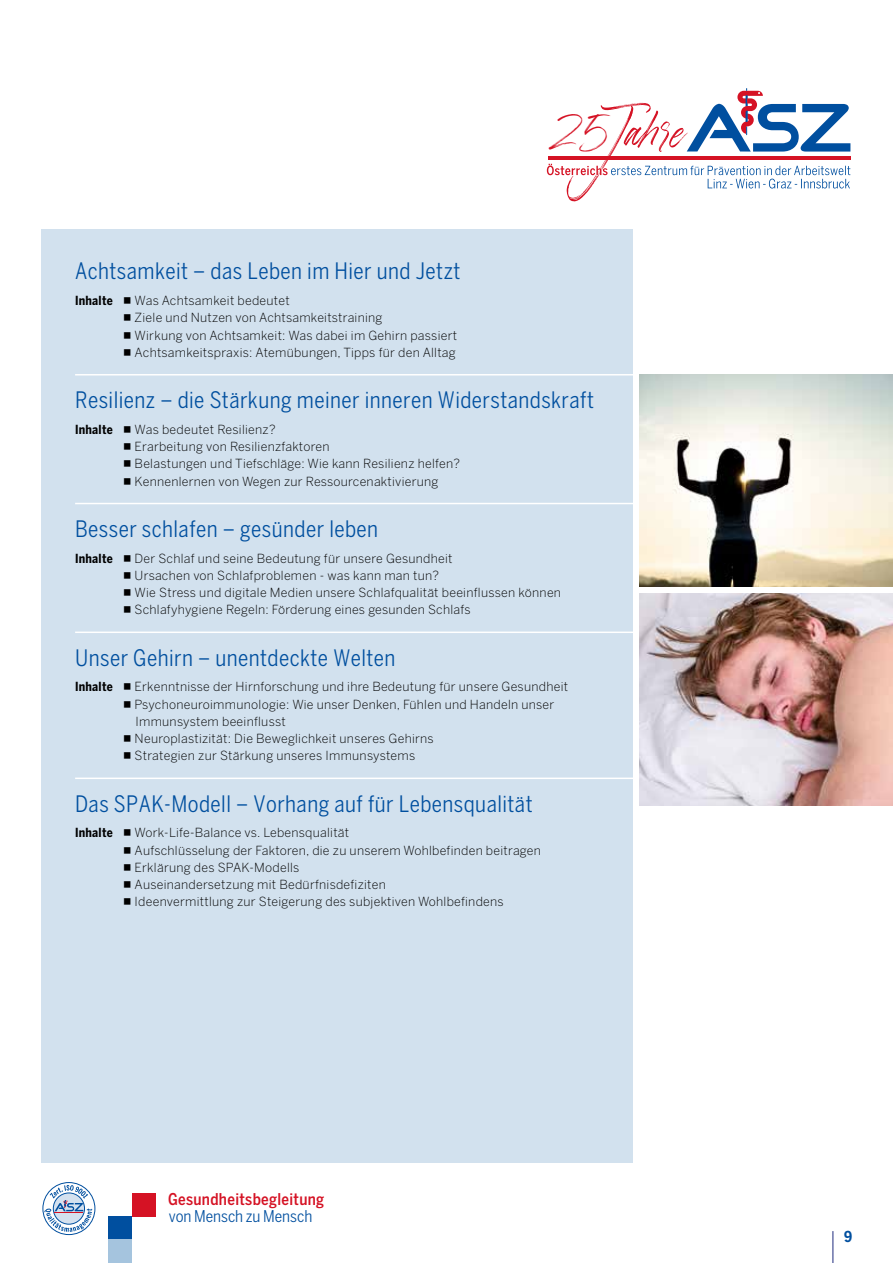
<style>
.page{position:relative;width:893px;height:1263px;background:#fff}
.page>*{position:absolute;margin:0;border:0;box-sizing:border-box;transform-origin:0 0}
.t1{font:46.8px "Aerobrush";color:#d51224}
.t2{font:condensed 22.5px "Benton Sans";letter-spacing:.02em;color:#004f9f}
.t3{font:500 condensed 16.05px "Benton Sans";letter-spacing:.02em;color:#d51224}
.t4{font:condensed 16.05px "Benton Sans";color:#004f9f}
.t5{font:700 condensed 15px "Benton Sans";color:#004f9f}
.t6{font:300 12.45px/17.2px "Benton Sans";letter-spacing:.02em;color:#000}
.t7{font:700 condensed 12.45px "Benton Sans";letter-spacing:.02em;color:#000}
</style>
<div class="page">
<div style="left:42px;top:230px;width:591px;height:933px;background:#d2e1ee"></div>
<div style="left:108px;top:1216px;width:24px;height:23px;background:#004f9f"></div>
<div style="left:132px;top:1193px;width:23px;height:23px;background:#d51224"></div>
<svg style="left:43px;top:1182px;width:52px;height:52px"></svg>
<div style="left:43px;top:1182px;width:52px;height:53px;border:1px solid #004f9f;border-radius:50%"></div>
<svg style="left:44px;top:1185px;width:48px;height:47px"></svg>
<div style="left:108px;top:1239px;width:24px;height:24px;background:#a5c4de"></div>
<hr style="left:832px;top:1231px;width:1px;height:32px;background:#283583">
<svg style="left:546px;top:88px;width:304px;height:113px"></svg>
<hr style="left:75px;top:374px;width:599px;height:1px;background:#fff">
<hr style="left:75px;top:503px;width:599px;height:1px;background:#fff">
<hr style="left:75px;top:631px;width:599px;height:2px;background:#fff">
<hr style="left:75px;top:777px;width:599px;height:2px;background:#fff">
<img style="left:640px;top:593px;width:253px;height:213px">
<img style="left:640px;top:374px;width:253px;height:213px">
<h1 class="t1" style="left:550px;top:104px;width:61px">25</h1>
<h2 class="t2" style="left:75px;top:258px;width:387px">Achtsamkeit – das Leben im Hier und Jetzt</h2>
<p class="t7" style="left:75px;top:293px;width:39px">Inhalte</p>
<p class="t6" style="left:135px;top:292px;width:324px">Was Achtsamkeit bedeutet<br>Ziele und Nutzen von Achtsamkeitstraining<br>Wirkung von Achtsamkeit: Was dabei im Gehirn passiert Achtsamkeitspraxis: Atemübungen, Tipps für den Alltag</p>
<h2 class="t2" style="left:75px;top:387px;width:520px">Resilienz – die Stärkung meiner inneren Widerstandskraft</h2>
<p class="t7" style="left:75px;top:422px;width:39px">Inhalte</p>
<p class="t6" style="left:135px;top:421px;width:327px">Was bedeutet Resilienz?<br>Erarbeitung von Resilienzfaktoren<br>Belastungen und Tiefschläge: Wie kann Resilienz helfen?<br>Kennenlernen von Wegen zur Ressourcenaktivierung</p>
<h2 class="t2" style="left:75px;top:515px;width:305px">Besser schlafen – gesünder leben</h2>
<p class="t7" style="left:75px;top:551px;width:39px">Inhalte</p>
<p class="t6" style="left:135px;top:549px;width:428px">Der Schlaf und seine Bedeutung für unsere Gesundheit<br>Ursachen von Schlafproblemen - was kann man tun?<br>Wie Stress und digitale Medien unsere Schlafqualität beeinflussen können Schlafyhygiene Regeln: Förderung eines gesunden Schlafs</p>
<h2 class="t2" style="left:75px;top:644px;width:322px">Unser Gehirn – unentdeckte Welten</h2>
<p class="t7" style="left:75px;top:679px;width:39px">Inhalte</p>
<p class="t6" style="left:135px;top:678px;width:435px">Erkenntnisse der Hirnforschung und ihre Bedeutung für unsere Gesundheit Psychoneuroimmunologie: Wie unser Denken, Fühlen und Handeln unser Immunsystem beeinflusst<br>Neuroplastizität: Die Beweglichkeit unseres Gehirns<br>Strategien zur Stärkung unseres Immunsystems</p>
<h2 class="t2" style="left:75px;top:790px;width:459px">Das SPAK-Modell – Vorhang auf für Lebensqualität</h2>
<p class="t7" style="left:75px;top:825px;width:39px">Inhalte</p>
<p class="t6" style="left:135px;top:824px;width:408px">Work-Life-Balance vs. Lebensqualität<br>Aufschlüsselung der Faktoren, die zu unserem Wohlbefinden beitragen Erklärung des SPAK-Modells<br>Auseinandersetzung mit Bedürfnisdefiziten<br>Ideenvermittlung zur Steigerung des subjektiven Wohlbefindens</p>
<p class="t3" style="left:168px;top:1190px;width:158px">Gesundheitsbegleitung</p>
<p class="t4" style="left:169px;top:1207px;width:145px">von Mensch zu Mensch</p>
<p class="t5" style="left:844px;top:1228px;width:10px">9</p>
</div>
